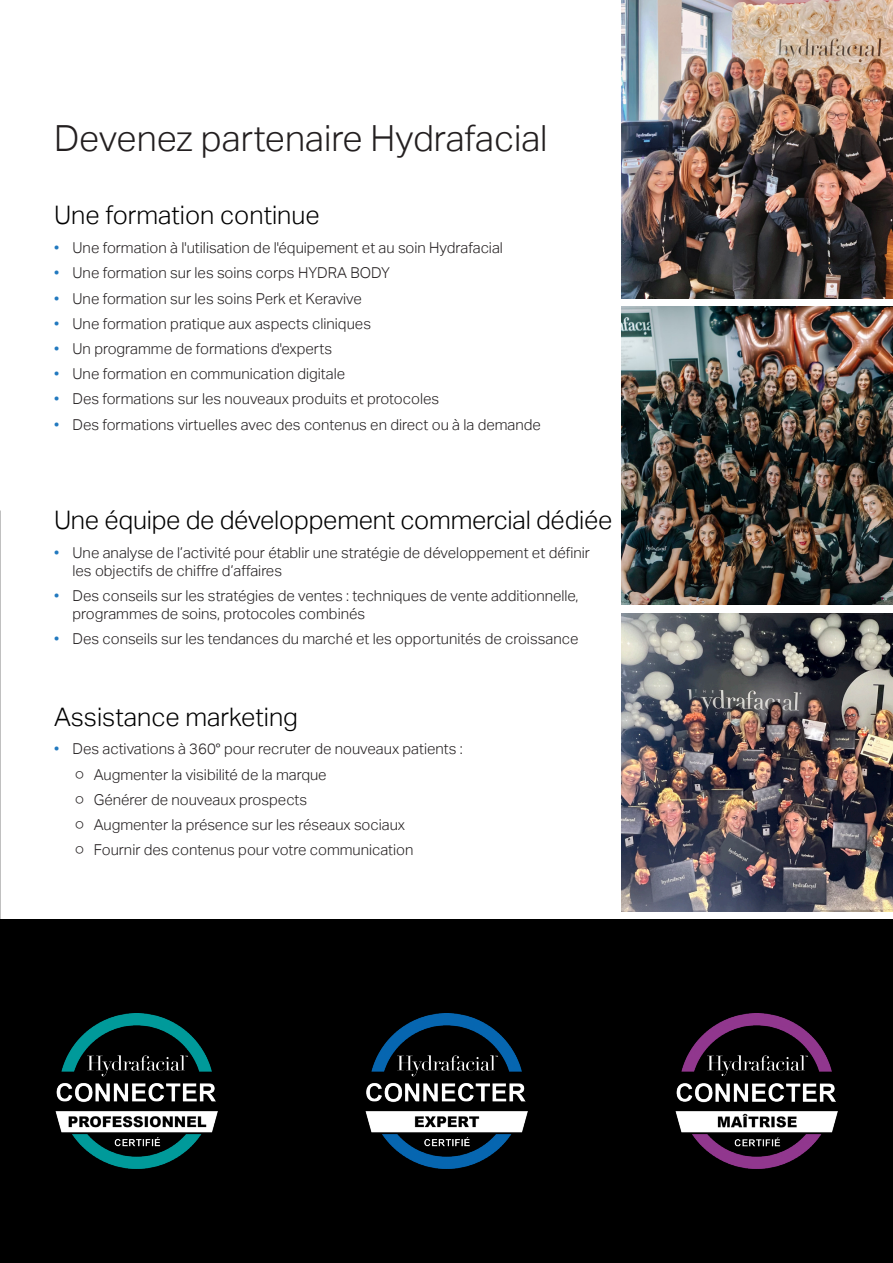
<style>
.page{position:relative;width:893px;height:1263px;background:#fff}
.page>*{position:absolute;margin:0;border:0;box-sizing:border-box;transform-origin:0 0}
.Headline{font:300 36px "Aktiv Grotesk";color:#231f20}
.t1{font:300 25.5px "Aktiv Grotesk";letter-spacing:-.01em;color:#000}
.t2{font:300 15px/18px "Aktiv Grotesk";color:#231f20}
.s1{color:#2279bf}
</style>
<div class="page">
<img style="left:0;top:0;width:1px;height:535px">
<div style="left:0;top:920px;width:893px;height:343px;background:#000"></div>
<img style="left:622px;top:0;width:271px;height:298px">
<img style="left:622px;top:307px;width:271px;height:298px">
<img style="left:622px;top:613px;width:271px;height:298px">
<img style="left:55px;top:1014px;width:163px;height:155px">
<img style="left:675px;top:1014px;width:163px;height:155px">
<img style="left:365px;top:1014px;width:163px;height:155px">
<p class="Headline" style="left:54px;top:118px;width:495px">Devenez partenaire Hydrafacial</p>
<p class="t1" style="left:54px;top:201px;width:267px">Une formation continue</p>
<p class="t2" style="left:54px;top:239px;width:450px"><span class="s1">•</span> Une formation à l'utilisation de l'équipement et au soin Hydrafacial</p>
<p class="t2" style="left:54px;top:264px;width:337px"><span class="s1">•</span> Une formation sur les soins corps HYDRA BODY</p>
<p class="t2" style="left:54px;top:289px;width:309px"><span class="s1">•</span> Une formation sur les soins Perk et Keravive</p>
<p class="t2" style="left:54px;top:315px;width:319px"><span class="s1">•</span> Une formation pratique aux aspects cliniques</p>
<p class="t2" style="left:54px;top:340px;width:280px"><span class="s1">•</span> Un programme de formations d'experts</p>
<p class="t2" style="left:54px;top:365px;width:293px"><span class="s1">•</span> Une formation en communication digitale</p>
<p class="t2" style="left:54px;top:390px;width:387px"><span class="s1">•</span> Des formations sur les nouveaux produits et protocoles</p>
<p class="t2" style="left:54px;top:415px;width:488px"><span class="s1">•</span> Des formations virtuelles avec des contenus en direct ou à la demande</p>
<p class="t1" style="left:54px;top:505px;width:560px">Une équipe de développement commercial dédiée</p>
<p class="t2" style="left:72px;top:544px;width:519px;text-indent:-18px"><span class="s1">•</span> Une analyse de l’activité pour établir une stratégie de développement et définir les objectifs de chiffre d’affaires</p>
<p class="t2" style="left:72px;top:587px;width:508px;text-indent:-18px"><span class="s1">•</span> Des conseils sur les stratégies de ventes : techniques de vente additionnelle, programmes de soins, protocoles combinés</p>
<p class="t2" style="left:54px;top:630px;width:526px"><span class="s1">•</span> Des conseils sur les tendances du marché et les opportunités de croissance</p>
<p class="t1" style="left:54px;top:702px;width:246px">Assistance marketing</p>
<p class="t2" style="left:54px;top:740px;width:410px"><span class="s1">•</span> Des activations à 360° pour recruter de nouveaux patients :</p>
<p class="t2" style="left:75px;top:765px;width:253px">○ Augmenter la visibilité de la marque</p>
<p class="t2" style="left:75px;top:791px;width:234px">○ Générer de nouveaux prospects</p>
<p class="t2" style="left:75px;top:816px;width:331px">○ Augmenter la présence sur les réseaux sociaux</p>
<p class="t2" style="left:75px;top:841px;width:340px">○ Fournir des contenus pour votre communication</p>
</div>
